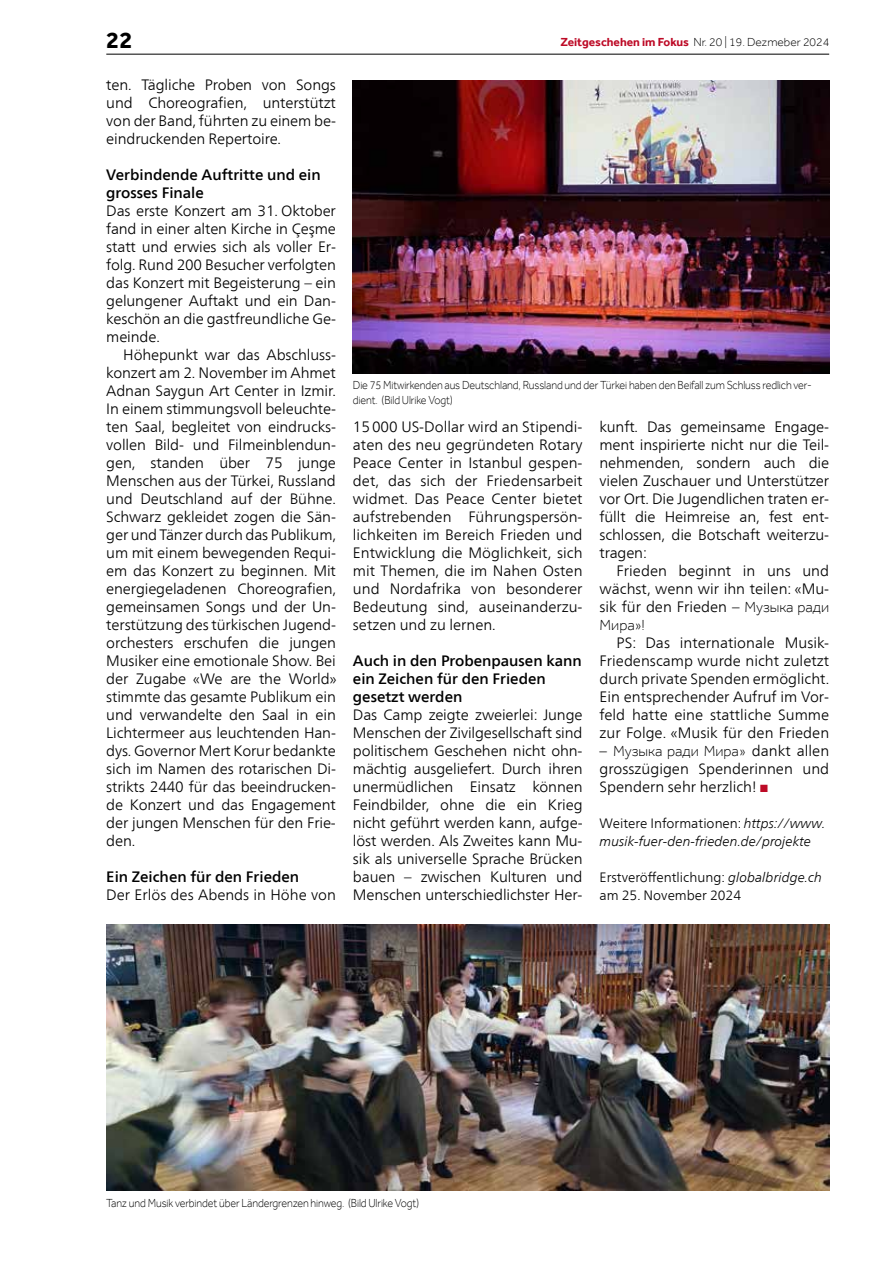
<style>
.page{position:relative;width:893px;height:1263px;background:#fff}
.page>*{position:absolute;margin:0;border:0;box-sizing:border-box;transform-origin:0 0}
.t1{font:700 24px "Effra";color:#000}
.t2{font:300 15px/18px "Frutiger Neue LT Com";letter-spacing:-.01em;color:#000;text-align:justify}
.t3{font:500 15px/18px "Frutiger Neue LT Com";color:#000}
.t4{font:300 15px "Effra";color:#000}
.t5{font:italic 300 13.5px/18px "Frutiger Neue LT Com";color:#000}
.t6{font:300 13.5px/18px "Frutiger Neue LT Com";color:#000}
.t7{font:300 12px/14.4px "Effra";letter-spacing:-.01em;color:#000;scale:.9 1}
.t8{font:300 12px "Effra";letter-spacing:-.01em;color:#000}
.s1{font-weight:700;color:#bd0a26}
.s2{font-family:"Effra"}
.s3{font-family:"Frutiger Neue LT Com"}
.s4{color:#bd0a26}
.s5{font-style:normal}
.s6{font-style:italic}
</style>
<div class="page">
<hr style="left:106px;top:54px;width:723px;height:1px;background:#000">
<img style="left:353px;top:81px;width:476px;height:293px">
<img style="left:106px;top:925px;width:723px;height:265px">
<h1 class="t1" style="left:106px;top:26px;width:28px">22</h1>
<p class="t8" style="left:560px;top:35px;width:270px"><span class="s1">Zeitgeschehen im Fokus</span> Nr. 20 | 19. Dezmeber 2024</p>
<p class="t2" style="left:106px;top:76px;width:231px">ten. Tägliche Proben von Songs und Choreografien, unterstützt von der Band, führten zu einem be&shy;eindruckenden Repertoire.</p>
<p class="t3" style="left:106px;top:166px;width:216px">Verbindende Auftritte und ein grosses Finale</p>
<p class="t2" style="left:106px;top:202px;width:231px">Das erste Konzert am 31. Oktober fand in einer alten Kirche in Çeşme statt und erwies sich als voller Er&shy;folg. Rund 200 Besucher verfolgten das Konzert mit Begeisterung – ein gelungener Auftakt und ein Dan&shy;keschön an die gastfreundliche Ge&shy;meinde.</p>
<p class="t2" style="left:106px;top:346px;width:232px;text-align:left;text-indent:17px">Höhepunkt war das Abschluss&shy;konzert am 2. November im Ahmet<br>Adnan Saygun Art Center in Izmir.<br>In einem stimmungsvoll beleuchte&shy;ten Saal, begleitet von eindrucks&shy;vollen Bild- und Filmeinblendun&shy;gen, standen über 75 junge<br>Menschen aus der Türkei, Russland und Deutschland auf der Bühne.<br>Schwarz gekleidet zogen die Sän&shy;ger und Tänzer durch das Publikum, um mit einem bewegenden Requi&shy;em das Konzert zu beginnen. Mit energiegeladenen Choreografien, gemeinsamen Songs und der Un&shy;terstützung des türkischen Jugend&shy;orchesters erschufen die jungen<br>Musiker eine emotionale Show. Bei der Zugabe «We are the World» stimmte das gesamte Publikum ein und verwandelte den Saal in ein<br>Lichtermeer aus leuchtenden Han&shy;dys. Governor Mert Korur bedankte sich im Namen des rotarischen Di&shy;strikts 2440 für das beeindrucken&shy;de Konzert und das Engagement der jungen Menschen für den Frie&shy;den.</p>
<p class="t3" style="left:106px;top:868px;width:194px">Ein Zeichen für den Frieden</p>
<p class="t2" style="left:106px;top:886px;width:231px">Der Erlös des Abends in Höhe von</p>
<p class="t7" style="left:353px;top:378px;width:511px">Die 75 Mitwirkenden aus Deutschland, Russland und der Türkei haben den Beifall zum Schluss redlich ver&shy;dient. (Bild Ulrike Vogt)</p>
<p class="t2" style="left:353px;top:418px;width:231px">15000 US-Dollar wird an Stipendi&shy;aten des neu gegründeten Rotary Peace Center in Istanbul gespen&shy;det, das sich der Friedensarbeit widmet. Das Peace Center bietet aufstrebenden Führungspersön&shy;lichkeiten im Bereich Frieden und Entwicklung die Möglichkeit, sich mit Themen, die im Nahen Osten und Nordafrika von besonderer Bedeutung sind, auseinanderzu&shy;setzen und zu lernen.</p>
<p class="t3" style="left:353px;top:652px;width:230px">Auch in den Probenpausen kann ein Zeichen für den Frieden gesetzt werden</p>
<p class="t2" style="left:353px;top:706px;width:231px">Das Camp zeigte zweierlei: Junge Menschen der Zivilgesellschaft sind politischem Geschehen nicht ohn&shy;mächtig ausgeliefert. Durch ihren unermüdlichen Einsatz können Feindbilder, ohne die ein Krieg nicht geführt werden kann, aufge&shy;löst werden. Als Zweites kann Mu&shy;sik als universelle Sprache Brücken bauen – zwischen Kulturen und Menschen unterschiedlichster Her-</p>
<p class="t2" style="left:600px;top:418px;width:231px">kunft. Das gemeinsame Engage&shy;ment inspirierte nicht nur die Teil&shy;nehmenden, sondern auch die vielen Zuschauer und Unterstützer vor Ort. Die Jugendlichen traten er&shy;füllt die Heimreise an, fest ent&shy;schlossen, die Botschaft weiterzu&shy;tragen:</p>
<p class="t2" style="left:600px;top:562px;width:231px;text-indent:17px">Frieden beginnt in uns und wächst, wenn wir ihn teilen: «Mu&shy;sik für den Frieden – <span class="s2">Mузыка ради</span></p>
<p class="t4" style="left:600px;top:616px;width:47px">Mира»!</p>
<p class="t2" style="left:600px;top:634px;width:231px;text-indent:17px">PS: Das internationale Musik-Friedenscamp wurde nicht zuletzt durch private Spenden ermöglicht.<br>Ein entsprechender Aufruf im Vor&shy;feld hatte eine stattliche Summe zur Folge. «Musik für den Frieden</p>
<p class="t4" style="left:600px;top:742px;width:231px"><span class="s3">–</span> Mузыка ради Mира» <span class="s3">dankt allen</span></p>
<p class="t2" style="left:600px;top:760px;width:231px">grosszügigen Spenderinnen und<br>Spendern sehr herzlich! <span class="s4">■</span></p>
<p class="t5" style="left:600px;top:814px;width:227px"><span class="s5">Weitere Informationen:</span> https://www. musik-fuer-den-frieden.de/projekte</p>
<p class="t6" style="left:600px;top:868px;width:224px">Erstveröffentlichung: <span class="s6">globalbridge.ch </span>am 25. November 2024</p>
<p class="t7" style="left:106px;top:1195px;width:349px">Tanz und Musik verbindet über Ländergrenzen hinweg. (Bild Ulrike Vogt)</p>
</div>
